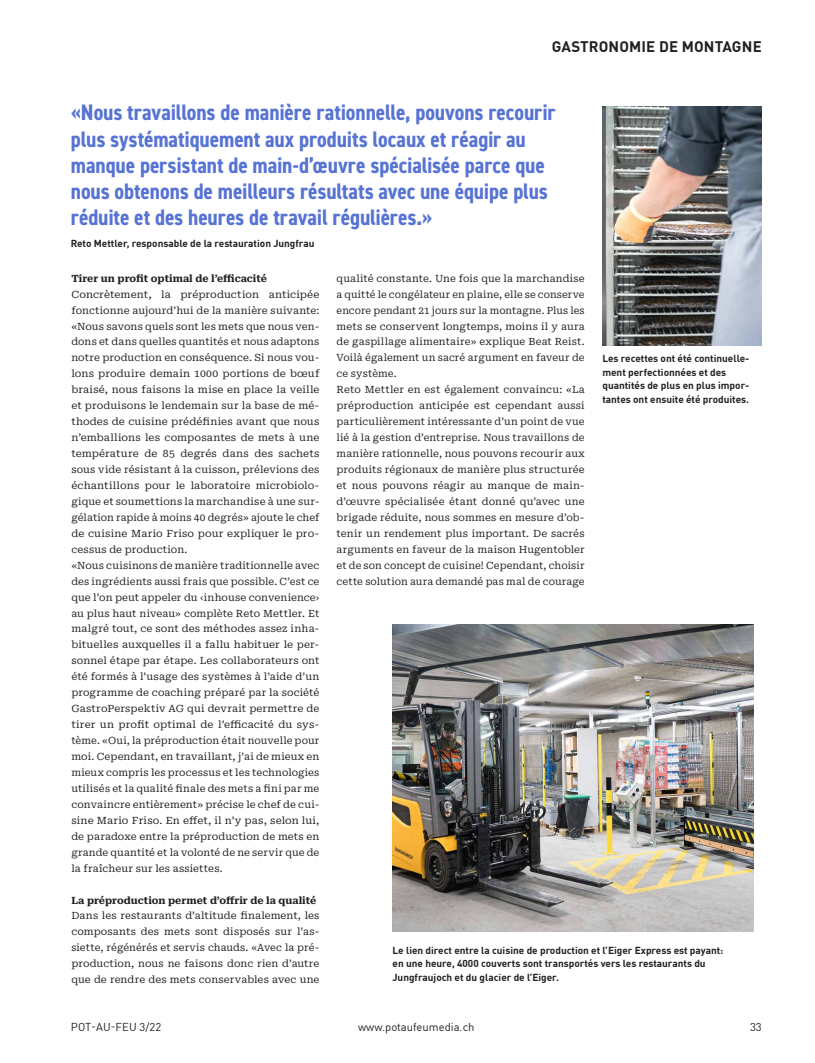
<style>
.page{position:relative;width:815px;height:1063px;background:#fff}
.page>*{position:absolute;margin:0;border:0;box-sizing:border-box;transform-origin:0 0}
.t1{font:700 condensed 22.5px/26.2px "DIN2014";letter-spacing:-.005em;color:#5773d4}
.t2{font:700 15px "DINOT";letter-spacing:.01em;color:#231f20}
.t3{font:11.25px "DINOT";color:#231f20}
.t4{font:10px/16px "Roboto Serif";letter-spacing:.005em;color:#231f20;scale:1.04 1}
.t5{font:10px/16px "Roboto Serif";letter-spacing:.005em;color:#231f20;text-align:justify}
.t6{font:700 10px/13.8px "DINOT";color:#231f20}
.t7{font:700 10px "Roboto Serif";color:#231f20}
</style>
<div class="page">
<img style="left:602px;top:106px;width:160px;height:239px">
<img style="left:393px;top:625px;width:360px;height:307px">
<h2 class="t2" style="left:552px;top:35px;width:211px">GASTRONOMIE DE MONTAGNE</h2>
<p class="t1" style="left:71px;top:99px;width:486px">«Nous travaillons de manière rationnelle, pouvons recourir plus systématiquement aux produits locaux et réagir au manque persistant de main-d’œuvre spécialisée parce que nous obtenons de meilleurs résultats avec une équipe plus réduite et des heures de travail régulières.»</p>
<p class="t6" style="left:71px;top:236px;width:245px">Reto Mettler, responsable de la restauration Jungfrau</p>
<p class="t7" style="left:71px;top:270px;width:197px">Tirer un profit optimal de l’efficacité</p>
<p class="t4" style="left:71px;top:285px;width:240px">Concrètement, la préproduction anticipée fonctionne aujourd’hui de la manière suivante: «Nous savons quels sont les mets que nous ven&shy;dons et dans quelles quantités et nous adaptons notre production en conséquence. Si nous vou&shy;lons produire demain 1000 portions de bœuf braisé, nous faisons la mise en place la veille et produisons le lendemain sur la base de mé&shy;thodes de cuisine prédéfinies avant que nous n’emballions les composantes de mets à une température de 85 degrés dans des sachets sous vide résistant à la cuisson, prélevions des échantillons pour le laboratoire microbiolo&shy;gique et soumettions la marchandise à une sur&shy;gélation rapide à moins 40 degrés» ajoute le chef de cuisine Mario Friso pour expliquer le pro&shy;cessus de production.<br>«Nous cuisinons de manière traditionnelle avec des ingrédients aussi frais que possible. C’est ce que l’on peut appeler du ‹inhouse convenience› au plus haut niveau» complète Reto Mettler. Et malgré tout, ce sont des méthodes assez inha&shy;bituelles auxquelles il a fallu habituer le per&shy;sonnel étape par étape. Les collaborateurs ont été formés à l’usage des systèmes à l’aide d’un programme de coaching préparé par la société GastroPerspektiv AG qui devrait permettre de tirer un profit optimal de l’efficacité du sys&shy;tème. «Oui, la préproduction était nouvelle pour moi. Cependant, en travaillant, j’ai de mieux en mieux compris les processus et les technologies utilisés et la qualité finale des mets a fini par me convaincre entièrement» précise le chef de cui&shy;sine Mario Friso. En effet, il n’y pas, selon lui, de paradoxe entre la préproduction de mets en grande quantité et la volonté de ne servir que de la fraîcheur sur les assiettes.</p>
<p class="t7" style="left:71px;top:892px;width:246px">La préproduction permet d’offrir de la qualité</p>
<p class="t5" style="left:71px;top:907px;width:250px">Dans les restaurants d’altitude finalement, les composants des mets sont disposés sur l’as&shy;siette, régénérés et servis chauds. «Avec la pré&shy;production, nous ne faisons donc rien d’autre que de rendre des mets conservables avec une</p>
<p class="t5" style="left:337px;top:269px;width:250px;text-align:left">qualité constante. Une fois que la marchandise a quitté le congélateur en plaine, elle se conserve encore pendant 21 jours sur la montagne. Plus les mets se conservent longtemps, moins il y aura de gaspillage alimentaire» explique Beat Reist.<br>Voilà également un sacré argument en faveur de ce système.<br>Reto Mettler en est également convaincu: «La préproduction anticipée est cependant aussi particulièrement intéressante d’un point de vue lié à la gestion d’entreprise. Nous travaillons de manière rationnelle, nous pouvons recourir aux produits régionaux de manière plus structurée et nous pouvons réagir au manque de main&shy;d’œuvre spécialisée étant donné qu’avec une brigade réduite, nous sommes en mesure d’ob&shy;tenir un rendement plus important. De sacrés arguments en faveur de la maison Hugentobler et de son concept de cuisine! Cependant, choisir cette solution aura demandé pas mal de courage</p>
<p class="t6" style="left:602px;top:350px;width:149px">Les recettes ont été continuelle&shy;ment perfectionnées et des quantités de plus en plus impor&shy;tantes ont ensuite été produites.</p>
<p class="t6" style="left:393px;top:942px;width:332px">Le lien direct entre la cuisine de production et l’Eiger Express est payant: en une heure, 4000 couverts sont transportés vers les restaurants du<br>Jungfraujoch et du glacier de l’Eiger.</p>
<p class="t3" style="left:71px;top:1018px;width:92px">POT-AU-FEU 3/22</p>
<p class="t3" style="left:358px;top:1018px;width:118px">www.potaufeumedia.ch</p>
<p class="t3" style="left:750px;top:1018px;width:13px">33</p>
</div>
